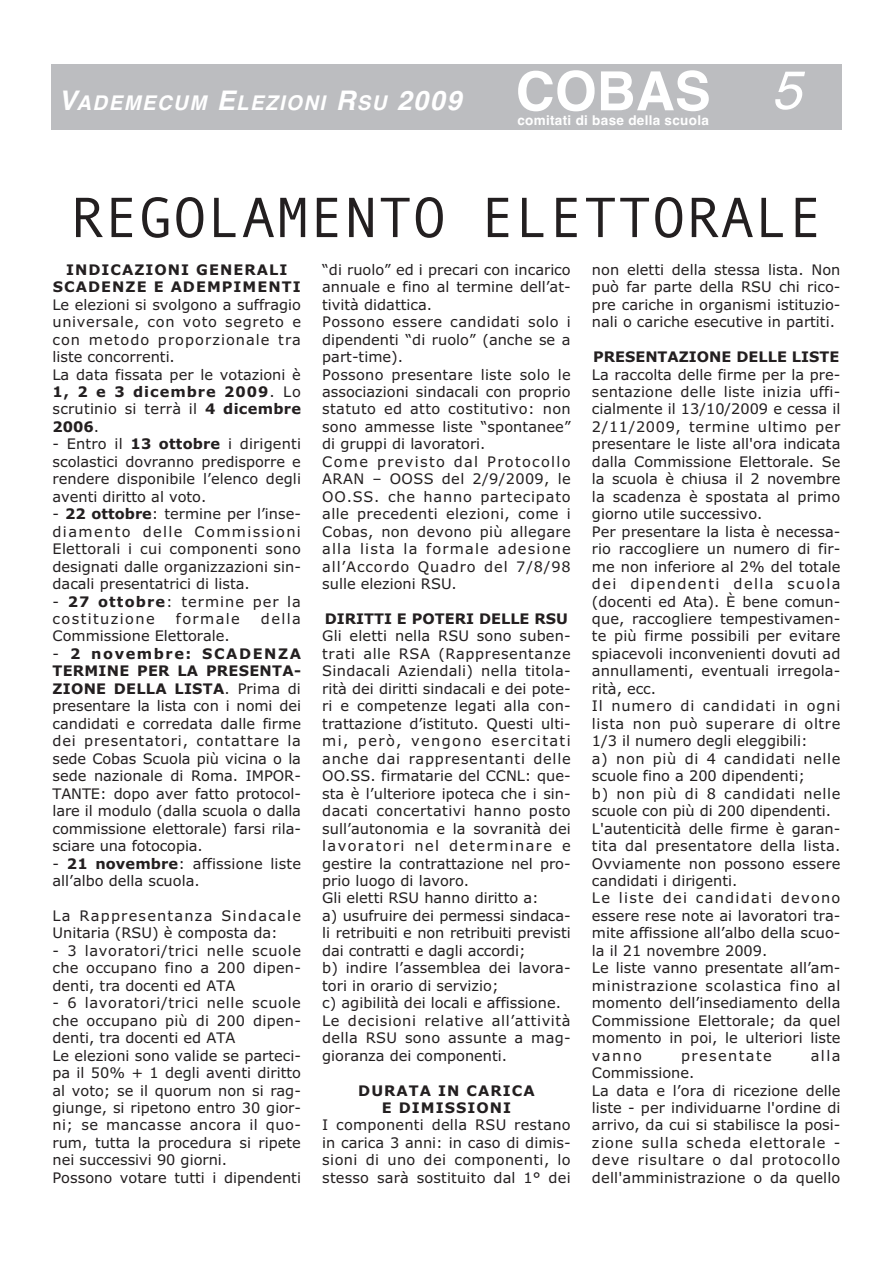
<style>
.page{position:relative;width:893px;height:1263px;background:#fff}
.page>*{position:absolute;margin:0;border:0;box-sizing:border-box;transform-origin:0 0}
.t1{font:57px "Andale Mono";color:#231f20}
.t2{font:italic 700 20.25px "Helvetica";letter-spacing:.075em;color:#fff}
.t3{font:14.55px/17.4px "Verdana";color:#231f20}
.t4{font:14.55px/17.4px "Verdana";letter-spacing:.02em;color:#231f20}
.t5{font:700 14.55px/17.4px "Verdana";letter-spacing:.07em;color:#231f20;text-align:center}
.t6{font:14.55px/17.4px "Verdana";letter-spacing:.095em;color:#231f20}
.t7{font:14.55px/17.4px "Verdana";letter-spacing:.08em;color:#231f20}
.t8{font:700 14.55px "Verdana";color:#231f20}
.t9{font:700 13.5px "Helvetica";letter-spacing:.02em;color:#fff}
.s1{font-size:27px}
.s2{font-style:normal;font-size:54px}
.s3{font-weight:400;font-size:54px}
.s4{font-weight:700}
</style>
<div class="page">
<div style="left:51px;top:64px;width:791px;height:65px;background:#bcbdc0"></div>
<h2 class="t2" style="left:59px;top:91px;width:745px"><span class="s1">V</span>ADEMECUM <span class="s1">E</span>LEZIONI <span class="s1">R</span>SU <span class="s1">2009</span> <span class="s2">COBAS</span> <span class="s3">5</span></h2>
<p class="t9" style="left:517px;top:113px;width:193px">comitati di base della scuola</p>
<h1 class="t1" style="left:70px;top:184px;width:754px">REGOLAMENTO ELETTORALE</h1>
<p class="t5" style="left:53px;top:261px;width:249px">INDICAZIONI GENERALI<br>SCADENZE E ADEMPIMENTI</p>
<p class="t3" style="left:53px;top:296px;width:250px">Le elezioni si svolgono a suffragio universale, con voto segreto e con metodo proporzionale tra liste concorrenti.<br>La data fissata per le votazioni è<br><span class="s4">1, 2 e 3 dicembre 2009</span>. Lo scrutinio si terrà il <span class="s4">4 dicembre<br>2006</span>.</p>
<p class="t3" style="left:53px;top:436px;width:250px;text-align:justify">- Entro il <span class="s4">13 ottobre</span> i dirigenti scolastici dovranno predisporre e rendere disponibile l’elenco degli aventi diritto al voto.</p>
<p class="t3" style="left:53px;top:505px;width:250px;text-align:justify">- <span class="s4">22 ottobre</span>: termine per l’inse&shy;diamento delle Commissioni Elettorali i cui componenti sono designati dalle organizzazioni sin&shy;dacali presentatrici di lista.</p>
<p class="t6" style="left:53px;top:593px;width:250px">- <span class="s4">27 ottobre</span>: termine per la costituzione</p>
<p class="t6" style="left:176px;top:610px;width:66px">formale</p>
<p class="t3" style="left:261px;top:610px;width:42px">della</p>
<p class="t3" style="left:53px;top:628px;width:179px">Commissione Elettorale.</p>
<p class="t3" style="left:53px;top:645px;width:250px;text-align:justify">- <span class="s4">2 novembre: SCADENZA TERMINE PER LA PRESENTA-ZIONE DELLA LISTA</span>. Prima di presentare la lista con i nomi dei candidati e corredata dalle firme dei presentatori, contattare la sede Cobas Scuola più vicina o la sede nazionale di Roma. IMPOR-TANTE: dopo aver fatto protocol&shy;lare il modulo (dalla scuola o dalla commissione elettorale) farsi rila&shy;sciare una fotocopia.</p>
<p class="t3" style="left:53px;top:855px;width:250px">- <span class="s4">21 novembre</span>: affissione liste all’albo della scuola.</p>
<p class="t7" style="left:53px;top:907px;width:250px">La Rappresentanza Sindacale<br>Unitaria (RSU) è composta da:</p>
<p class="t3" style="left:53px;top:942px;width:250px;text-align:justify">- 3 lavoratori/trici nelle scuole che occupano fino a 200 dipen&shy;denti, tra docenti ed ATA</p>
<p class="t3" style="left:53px;top:994px;width:250px">- 6 lavoratori/trici nelle scuole che occupano più di 200 dipen&shy;denti, tra docenti ed ATA<br>Le elezioni sono valide se parteci&shy;pa il 50% + 1 degli aventi diritto al voto; se il quorum non si rag&shy;giunge, si ripetono entro 30 gior&shy;ni; se mancasse ancora il quo&shy;rum, tutta la procedura si ripete nei successivi 90 giorni.<br>Possono votare tutti i dipendenti</p>
<p class="t4" style="left:322px;top:261px;width:250px">“di ruolo” ed i precari con incarico annuale e fino al termine dell’at&shy;tività didattica.<br>Possono essere candidati solo i dipendenti “di ruolo” (anche se a part-time).<br>Possono presentare liste solo le associazioni sindacali con proprio statuto ed atto costitutivo: non sono ammesse liste “spontanee” di gruppi di lavoratori.<br>Come previsto dal Protocollo<br>ARAN – OOSS del 2/9/2009, le<br>OO.SS. che hanno partecipato alle precedenti elezioni, come i<br>Cobas, non devono più allegare alla lista la formale adesione all’Accordo Quadro del 7/8/98 sulle elezioni RSU.</p>
<p class="t8" style="left:325px;top:610px;width:245px">DIRITTI E POTERI DELLE RSU</p>
<p class="t3" style="left:322px;top:628px;width:250px">Gli eletti nella RSU sono suben&shy;trati alle RSA (Rappresentanze<br>Sindacali Aziendali) nella titola&shy;rità dei diritti sindacali e dei pote&shy;ri e competenze legati alla con&shy;trattazione d’istituto. Questi ulti&shy;mi, però, vengono esercitati anche dai rappresentanti delle<br>OO.SS. firmatarie del CCNL: que&shy;sta è l’ulteriore ipoteca che i sin&shy;dacati concertativi hanno posto sull’autonomia e la sovranità dei lavoratori nel determinare e gestire la contrattazione nel pro&shy;prio luogo di lavoro.<br>Gli eletti RSU hanno diritto a:<br>a) usufruire dei permessi sindaca&shy;li retribuiti e non retribuiti previsti dai contratti e dagli accordi;<br>b) indire l’assemblea dei lavora&shy;tori in orario di servizio;<br>c) agibilità dei locali e affissione.<br>Le decisioni relative all’attività della RSU sono assunte a mag&shy;gioranza dei componenti.</p>
<p class="t5" style="left:358px;top:1082px;width:178px">DURATA IN CARICA<br>E DIMISSIONI</p>
<p class="t3" style="left:322px;top:1117px;width:250px;text-align:justify">I componenti della RSU restano in carica 3 anni: in caso di dimis&shy;sioni di uno dei componenti, lo stesso sarà sostituito dal 1° dei</p>
<p class="t3" style="left:592px;top:261px;width:250px;text-align:justify">non eletti della stessa lista. Non può far parte della RSU chi rico&shy;pre cariche in organismi istituzio&shy;nali o cariche esecutive in partiti.</p>
<p class="t8" style="left:593px;top:349px;width:248px">PRESENTAZIONE DELLE LISTE</p>
<p class="t3" style="left:592px;top:366px;width:250px">La raccolta delle firme per la pre&shy;sentazione delle liste inizia uffi&shy;cialmente il 13/10/2009 e cessa il<br>2/11/2009, termine ultimo per presentare le liste all'ora indicata dalla Commissione Elettorale. Se la scuola è chiusa il 2 novembre la scadenza è spostata al primo giorno utile successivo.<br>Per presentare la lista è necessa&shy;rio raccogliere un numero di fir&shy;me non inferiore al 2% del totale dei dipendenti della scuola (docenti ed Ata). È bene comun&shy;que, raccogliere tempestivamen&shy;te più firme possibili per evitare spiacevoli inconvenienti dovuti ad annullamenti, eventuali irregola&shy;rità, ecc.<br>Il numero di candidati in ogni lista non può superare di oltre<br>1/3 il numero degli eleggibili:<br>a) non più di 4 candidati nelle scuole fino a 200 dipendenti;<br>b) non più di 8 candidati nelle scuole con più di 200 dipendenti.<br>L'autenticità delle firme è garan&shy;tita dal presentatore della lista.<br>Ovviamente non possono essere candidati i dirigenti.<br>Le liste dei candidati devono essere rese note ai lavoratori tra&shy;mite affissione all’albo della scuo&shy;la il 21 novembre 2009.<br>Le liste vanno presentate all’am&shy;ministrazione scolastica fino al momento dell’insediamento della<br>Commissione Elettorale; da quel momento in poi, le ulteriori liste vanno</p>
<p class="t6" style="left:681px;top:1047px;width:92px">presentate</p>
<p class="t3" style="left:811px;top:1047px;width:31px">alla</p>
<p class="t3" style="left:592px;top:1064px;width:250px">Commissione.<br>La data e l’ora di ricezione delle liste - per individuarne l'ordine di arrivo, da cui si stabilisce la posi&shy;zione sulla scheda elettorale - deve risultare o dal protocollo dell'amministrazione o da quello</p>
</div>
